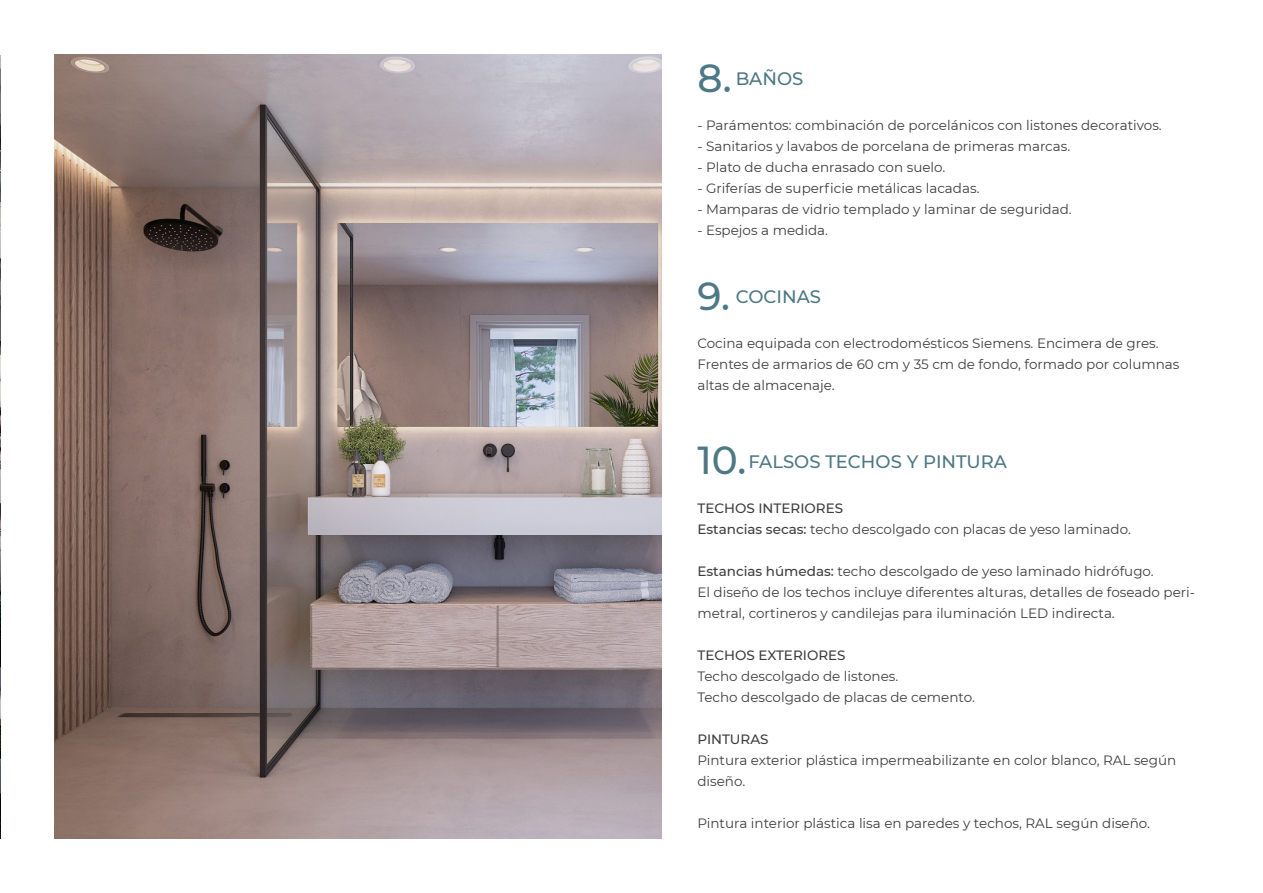
<style>
.page{position:relative;width:1263px;height:893px;background:#fff}
.page>*{position:absolute;margin:0;border:0;box-sizing:border-box;transform-origin:0 0}
.t1{font:500 39px "Montserrat";color:#4d7885}
.t2{font:500 18px "Montserrat";color:#4d7885}
.t3{font:13.5px/21px "Montserrat";color:#3e3e3f}
.t4{font:500 13.5px "Montserrat";color:#3e3e3f}
.s1{font-weight:500}
</style>
<div class="page">
<img style="left:0;top:55px;width:1px;height:784px">
<img style="left:54px;top:54px;width:607px;height:785px">
<p class="t1" style="left:697px;top:51px;width:36px">8.</p>
<p class="t2" style="left:736px;top:66px;width:69px">BAÑOS</p>
<p class="t3" style="left:697px;top:114px;width:466px">- Parámentos: combinación de porcelánicos con listones decorativos.</p>
<p class="t3" style="left:697px;top:135px;width:374px">- Sanitarios y lavabos de porcelana de primeras marcas.</p>
<p class="t3" style="left:697px;top:156px;width:249px">- Plato de ducha enrasado con suelo.</p>
<p class="t3" style="left:697px;top:177px;width:284px">- Griferías de superficie metálicas lacadas.</p>
<p class="t3" style="left:697px;top:198px;width:376px">- Mamparas de vidrio templado y laminar de seguridad.</p>
<p class="t3" style="left:697px;top:219px;width:132px">- Espejos a medida.</p>
<p class="t1" style="left:697px;top:269px;width:34px">9.</p>
<p class="t2" style="left:736px;top:284px;width:87px">COCINAS</p>
<p class="t3" style="left:697px;top:332px;width:463px">Cocina equipada con electrodomésticos Siemens. Encimera de gres.</p>
<p class="t3" style="left:697px;top:353px;width:484px">Frentes de armarios de 60 cm y 35 cm de fondo, formado por columnas altas de almacenaje.</p>
<p class="t1" style="left:697px;top:433px;width:50px">10.</p>
<p class="t2" style="left:748px;top:449px;width:260px">FALSOS TECHOS Y PINTURA</p>
<p class="t4" style="left:697px;top:498px;width:147px">TECHOS INTERIORES</p>
<p class="t3" style="left:697px;top:518px;width:435px"><span class="s1">Estancias secas:</span> techo descolgado con placas de yeso laminado.</p>
<p class="t3" style="left:697px;top:560px;width:458px"><span class="s1">Estancias húmedas:</span> techo descolgado de yeso laminado hidrófugo.</p>
<p class="t3" style="left:697px;top:581px;width:499px">El diseño de los techos incluye diferentes alturas, detalles de foseado peri&shy;metral, cortineros y candilejas para iluminación LED indirecta.</p>
<p class="t4" style="left:697px;top:645px;width:150px">TECHOS EXTERIORES</p>
<p class="t3" style="left:697px;top:665px;width:202px">Techo descolgado de listones.</p>
<p class="t3" style="left:697px;top:686px;width:279px">Techo descolgado de placas de cemento.</p>
<p class="t4" style="left:697px;top:729px;width:73px">PINTURAS</p>
<p class="t3" style="left:697px;top:749px;width:480px">Pintura exterior plástica impermeabilizante en color blanco, RAL según diseño.</p>
<p class="t3" style="left:697px;top:812px;width:454px">Pintura interior plástica lisa en paredes y techos, RAL según diseño.</p>
</div>
